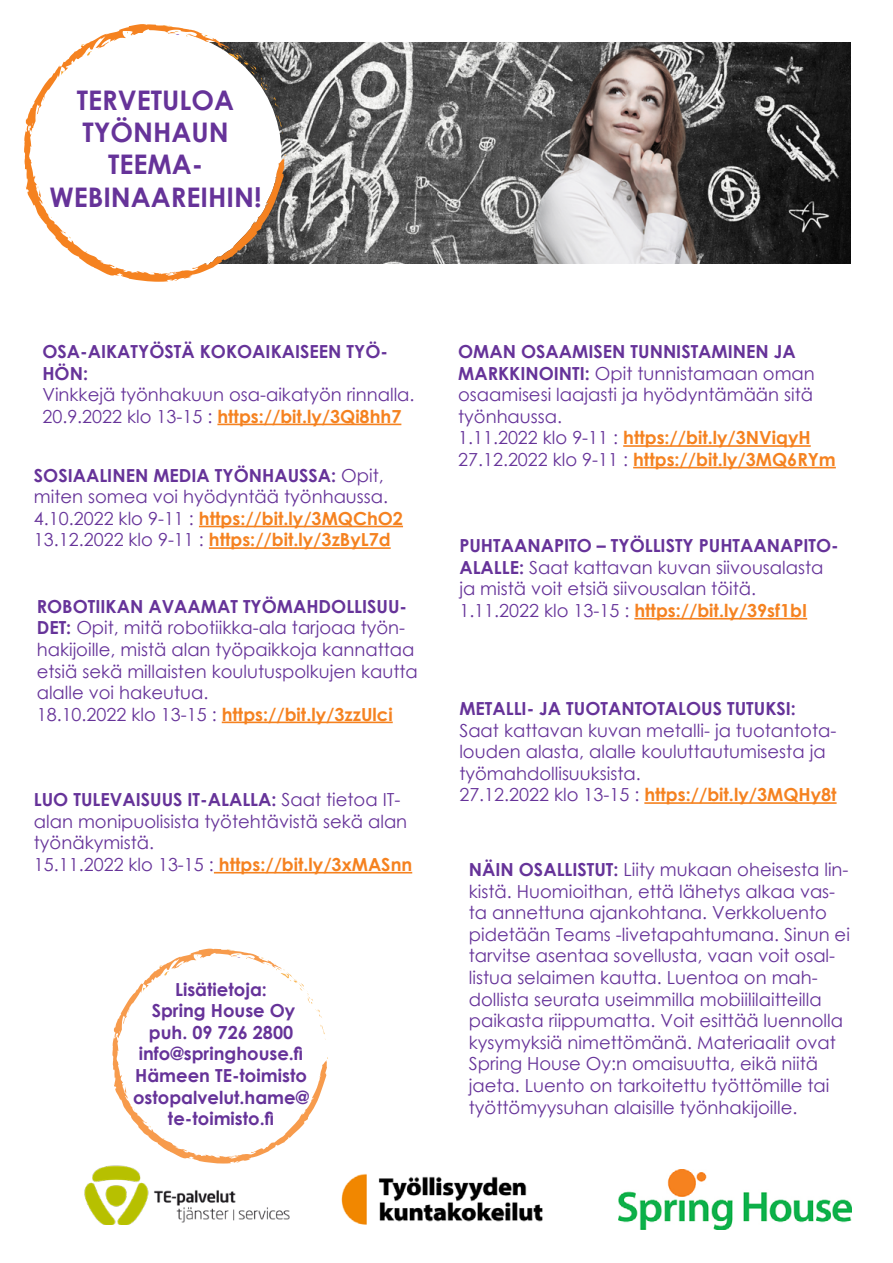
<style>
.page{position:relative;width:893px;height:1263px;background:#fff}
.page>*{position:absolute;margin:0;border:0;box-sizing:border-box;transform-origin:0 0}
.t1{font:700 27px/32.4px "Century Gothic";color:#639;text-align:center}
.t2{font:18px/21.6px "Century Gothic";color:#639}
.t3{font:700 18px "Century Gothic";color:#f58220}
.t4{font:700 18px/21.6px "Century Gothic";color:#639;text-align:center}
.s1{font-weight:400;color:#639}
.s2{font-weight:400}
.s3{font-weight:700}
</style>
<div class="page">
<img style="left:84px;top:1163px;width:206px;height:61px">
<hr style="left:623px;top:445px;width:188px;height:2px;background:#f58220">
<hr style="left:633px;top:467px;width:203px;height:1px;background:#f58220">
<hr style="left:222px;top:721px;width:171px;height:2px;background:#f58220">
<img style="left:618px;top:1169px;width:233px;height:60px">
<svg style="left:112px;top:1024px;width:139px;height:139px"></svg>
<svg style="left:116px;top:949px;width:212px;height:209px"></svg>
<img style="left:284px;top:42px;width:566px;height:221px">
<svg style="left:24px;top:24px;width:260px;height:258px"></svg>
<svg style="left:29px;top:127px;width:4px;height:7px"></svg>
<svg style="left:204px;top:35px;width:64px;height:55px"></svg>
<svg style="left:163px;top:25px;width:25px;height:11px"></svg>
<svg style="left:127px;top:31px;width:6px;height:5px"></svg>
<svg style="left:80px;top:44px;width:12px;height:12px"></svg>
<hr style="left:214px;top:872px;width:198px;height:1px;background:#f58220">
<hr style="left:634px;top:618px;width:173px;height:1px;background:#f58220">
<hr style="left:644px;top:802px;width:193px;height:2px;background:#f58220">
<img style="left:341px;top:1173px;width:202px;height:52px">
<hr style="left:199px;top:526px;width:204px;height:1px;background:#f58220">
<hr style="left:209px;top:547px;width:182px;height:2px;background:#f58220">
<hr style="left:217px;top:424px;width:184px;height:1px;background:#f58220">
<p class="t1" style="left:77px;top:82px;width:159px">TERVETULOA</p>
<p class="t1" style="left:82px;top:115px;width:148px">TYÖNHAUN</p>
<p class="t1" style="left:49px;top:147px;width:214px">TEEMA-<br>WEBINAAREIHIN!</p>
<p class="t4" style="left:42px;top:340px;width:347px;text-align:left">OSA-AIKATYÖSTÄ KOKOAIKAISEEN TYÖ-<br>HÖN:</p>
<p class="t2" style="left:42px;top:384px;width:374px">Vinkkejä työnhakuun osa-aikatyön rinnalla.</p>
<p class="t3" style="left:42px;top:403px;width:360px"><span class="s1">20.9.2022 klo 13-15 :</span> https://bit.ly/3Qi8hh7</p>
<p class="t4" style="left:34px;top:463px;width:351px">SOSIAALINEN MEDIA TYÖNHAUSSA: <span class="s2">Opit,</span></p>
<p class="t2" style="left:34px;top:486px;width:356px">miten somea voi hyödyntää työnhaussa.</p>
<p class="t3" style="left:34px;top:505px;width:371px"><span class="s1">4.10.2022 klo 9-11 :</span> https://bit.ly/3MQChO2</p>
<p class="t3" style="left:34px;top:526px;width:358px"><span class="s1">13.12.2022 klo 9-11 :</span> https://bit.ly/3zByL7d</p>
<p class="t2" style="left:37px;top:595px;width:383px"><span class="s3">ROBOTIIKAN AVAAMAT TYÖMAHDOLLISUU-DET:</span> Opit, mitä robotiikka-ala tarjoaa työn&shy;hakijoille, mistä alan työpaikkoja kannattaa etsiä sekä millaisten koulutuspolkujen kautta alalle voi hakeutua.</p>
<p class="t3" style="left:37px;top:700px;width:357px"><span class="s1">18.10.2022 klo 13-15 :</span> https://bit.ly/3zzUlci</p>
<p class="t2" style="left:34px;top:789px;width:375px"><span class="s3">LUO TULEVAISUUS IT-ALALLA:</span> Saat tietoa IT&shy;alan monipuolisista työtehtävistä sekä alan</p>
<p class="t2" style="left:34px;top:832px;width:122px">työnäkymistä.</p>
<p class="t3" style="left:34px;top:851px;width:380px"><span class="s1">15.11.2022 klo 13-15 :</span> https://bit.ly/3xMASnn</p>
<p class="t4" style="left:175px;top:977px;width:93px">Lisätietoja:</p>
<p class="t4" style="left:152px;top:999px;width:145px">Spring House Oy</p>
<p class="t4" style="left:149px;top:1021px;width:146px">puh. 09 726 2800</p>
<p class="t4" style="left:139px;top:1042px;width:166px">info@springhouse.fi</p>
<p class="t4" style="left:133px;top:1064px;width:178px">Hämeen TE-toimisto ostopalvelut.hame@ te-toimisto.fi</p>
<p class="t4" style="left:458px;top:340px;width:339px">OMAN OSAAMISEN TUNNISTAMINEN JA</p>
<p class="t2" style="left:458px;top:362px;width:358px;text-align:justify"><span class="s3">MARKKINOINTI:</span> Opit tunnistamaan oman osaamisesi laajasti ja hyödyntämään sitä työnhaussa.</p>
<p class="t3" style="left:458px;top:424px;width:354px"><span class="s1">1.11.2022 klo 9-11 :</span> https://bit.ly/3NViqyH</p>
<p class="t3" style="left:458px;top:446px;width:379px"><span class="s1">27.12.2022 klo 9-11 :</span> https://bit.ly/3MQ6RYm</p>
<p class="t4" style="left:459px;top:534px;width:381px">PUHTAANAPITO – TYÖLLISTY PUHTAANAPITO-</p>
<p class="t2" style="left:459px;top:556px;width:366px"><span class="s3">ALALLE:</span> Saat kattavan kuvan siivousalasta</p>
<p class="t2" style="left:459px;top:578px;width:298px">ja mistä voit etsiä siivousalan töitä.</p>
<p class="t3" style="left:459px;top:597px;width:349px"><span class="s1">1.11.2022 klo 13-15 :</span> https://bit.ly/39sf1bI</p>
<p class="t4" style="left:459px;top:697px;width:338px">METALLI- JA TUOTANTOTALOUS TUTUKSI:</p>
<p class="t2" style="left:459px;top:719px;width:379px">Saat kattavan kuvan metalli- ja tuotantota&shy;louden alasta, alalle kouluttautumisesta ja</p>
<p class="t2" style="left:459px;top:762px;width:183px">työmahdollisuuksista.</p>
<p class="t3" style="left:459px;top:781px;width:379px"><span class="s1">27.12.2022 klo 13-15 :</span> https://bit.ly/3MQHy8t</p>
<p class="t2" style="left:469px;top:858px;width:383px"><span class="s3">NÄIN OSALLISTUT:</span> Liity mukaan oheisesta lin&shy;kistä. Huomioithan, että lähetys alkaa vas&shy;ta annettuna ajankohtana. Verkkoluento pidetään Teams -livetapahtumana. Sinun ei tarvitse asentaa sovellusta, vaan voit osal&shy;listua selaimen kautta. Luentoa on mah&shy;dollista seurata useimmilla mobiililaitteilla paikasta riippumatta. Voit esittää luennolla kysymyksiä nimettömänä. Materiaalit ovat Spring House Oy:n omaisuutta, eikä niitä jaeta. Luento on tarkoitettu työttömille tai työttömyysuhan alaisille työnhakijoille.</p>
</div>
